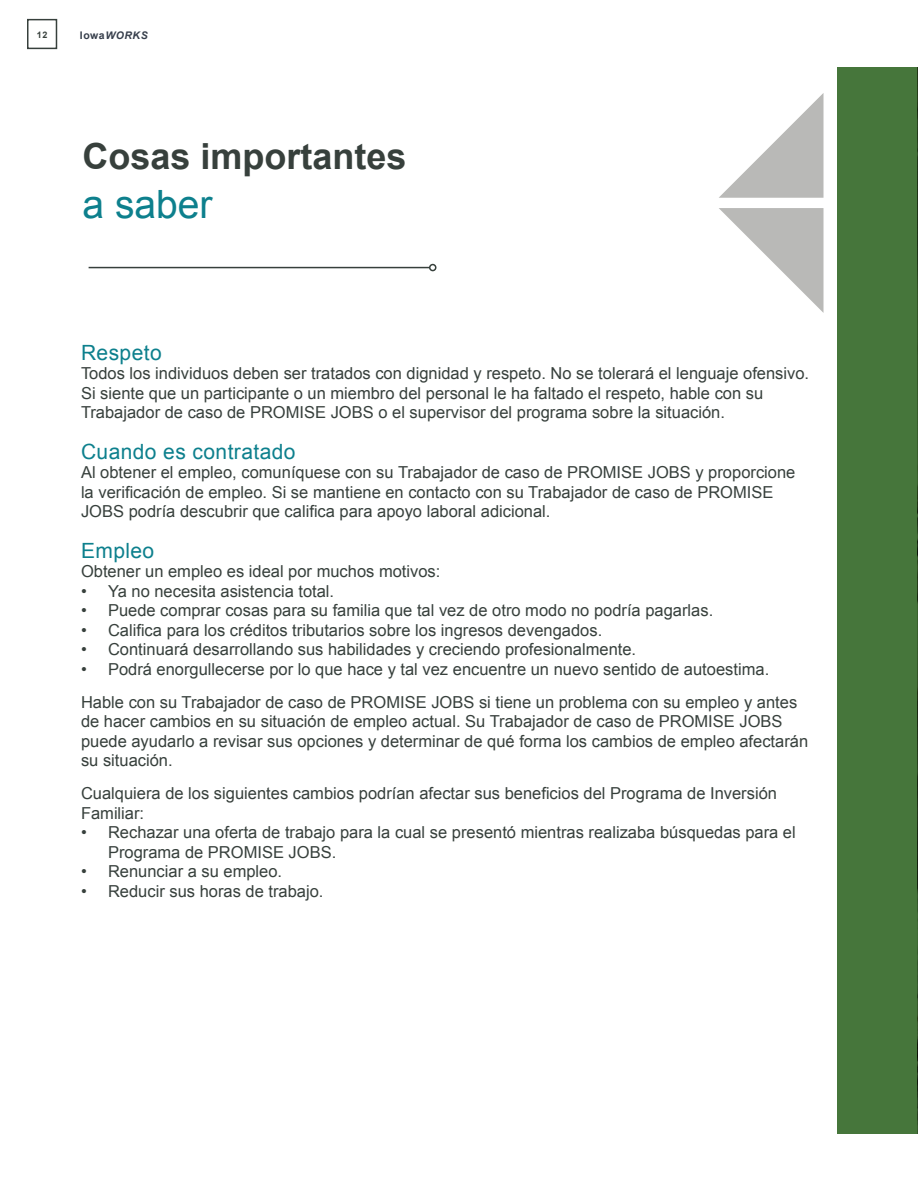
<style>
.page{position:relative;width:918px;height:1188px;background:#fff}
.page>*{position:absolute;margin:0;border:0;box-sizing:border-box;transform-origin:0 0}
.t1{font:39px "Arial";color:#0d808d}
.t2{font:700 36px "Arial";color:#37403c}
.Bullets{font:21px "Arial";letter-spacing:.02em;color:#0d808d}
.Bullets-2{font:16.5px/19.5px "Arial";color:#37403c}
.t3{font:italic 700 10.5px "Arial";letter-spacing:.05em;color:#363e4b}
.t4{font:700 9px "Arial";color:#37403c}
.s1{font-style:normal}
</style>
<div class="page">
<div style="left:27px;top:19px;width:30px;height:30px;border:2px solid #37403c"></div>
<hr style="left:89px;top:267px;width:341px;height:1px;background:#37403c">
<div style="left:429px;top:264px;width:7px;height:7px;border:2px solid #37403c;border-radius:50%"></div>
<div style="left:837px;top:68px;width:81px;height:1066px;background:#46763b"></div>
<svg style="left:719px;top:93px;width:105px;height:220px"></svg>
<p class="t4" style="left:37px;top:29px;width:12px">12</p>
<p class="t3" style="left:80px;top:29px;width:69px"><span class="s1">Iowa</span>WORKS</p>
<p class="t2" style="left:82px;top:132px;width:326px">Cosas importantes</p>
<p class="t1" style="left:82px;top:179px;width:132px">a saber</p>
<p class="Bullets" style="left:81px;top:339px;width:82px">Respeto</p>
<p class="Bullets-2" style="left:81px;top:364px;width:730px">Todos los individuos deben ser tratados con dignidad y respeto. No se tolerará el lenguaje ofensivo.<br>Si siente que un participante o un miembro del personal le ha faltado el respeto, hable con su<br>Trabajador de caso de PROMISE JOBS o el supervisor del programa sobre la situación.</p>
<p class="Bullets" style="left:81px;top:438px;width:216px">Cuando es contratado</p>
<p class="Bullets-2" style="left:81px;top:463px;width:716px">Al obtener el empleo, comuníquese con su Trabajador de caso de PROMISE JOBS y proporcione la verificación de empleo. Si se mantiene en contacto con su Trabajador de caso de PROMISE<br>JOBS podría descubrir que califica para apoyo laboral adicional.</p>
<p class="Bullets" style="left:81px;top:537px;width:75px">Empleo</p>
<p class="Bullets-2" style="left:81px;top:562px;width:361px">Obtener un empleo es ideal por muchos motivos:</p>
<p class="Bullets-2" style="left:81px;top:581px;width:255px">• Ya no necesita asistencia total.</p>
<p class="Bullets-2" style="left:81px;top:601px;width:634px">• Puede comprar cosas para su familia que tal vez de otro modo no podría pagarlas.</p>
<p class="Bullets-2" style="left:81px;top:620px;width:523px">• Califica para los créditos tributarios sobre los ingresos devengados.</p>
<p class="Bullets-2" style="left:81px;top:640px;width:557px">• Continuará desarrollando sus habilidades y creciendo profesionalmente.</p>
<p class="Bullets-2" style="left:81px;top:659px;width:690px">• Podrá enorgullecerse por lo que hace y tal vez encuentre un nuevo sentido de autoestima.</p>
<p class="Bullets-2" style="left:81px;top:692px;width:729px">Hable con su Trabajador de caso de PROMISE JOBS si tiene un problema con su empleo y antes de hacer cambios en su situación de empleo actual. Su Trabajador de caso de PROMISE JOBS puede ayudarlo a revisar sus opciones y determinar de qué forma los cambios de empleo afectarán su situación.</p>
<p class="Bullets-2" style="left:81px;top:784px;width:698px">Cualquiera de los siguientes cambios podrían afectar sus beneficios del Programa de Inversión<br>Familiar:</p>
<p class="Bullets-2" style="left:108px;top:823px;width:689px;text-indent:-27px">• Rechazar una oferta de trabajo para la cual se presentó mientras realizaba búsquedas para el<br>Programa de PROMISE JOBS.</p>
<p class="Bullets-2" style="left:81px;top:862px;width:203px">• Renunciar a su empleo.</p>
<p class="Bullets-2" style="left:81px;top:881px;width:244px">• Reducir sus horas de trabajo.</p>
</div>
